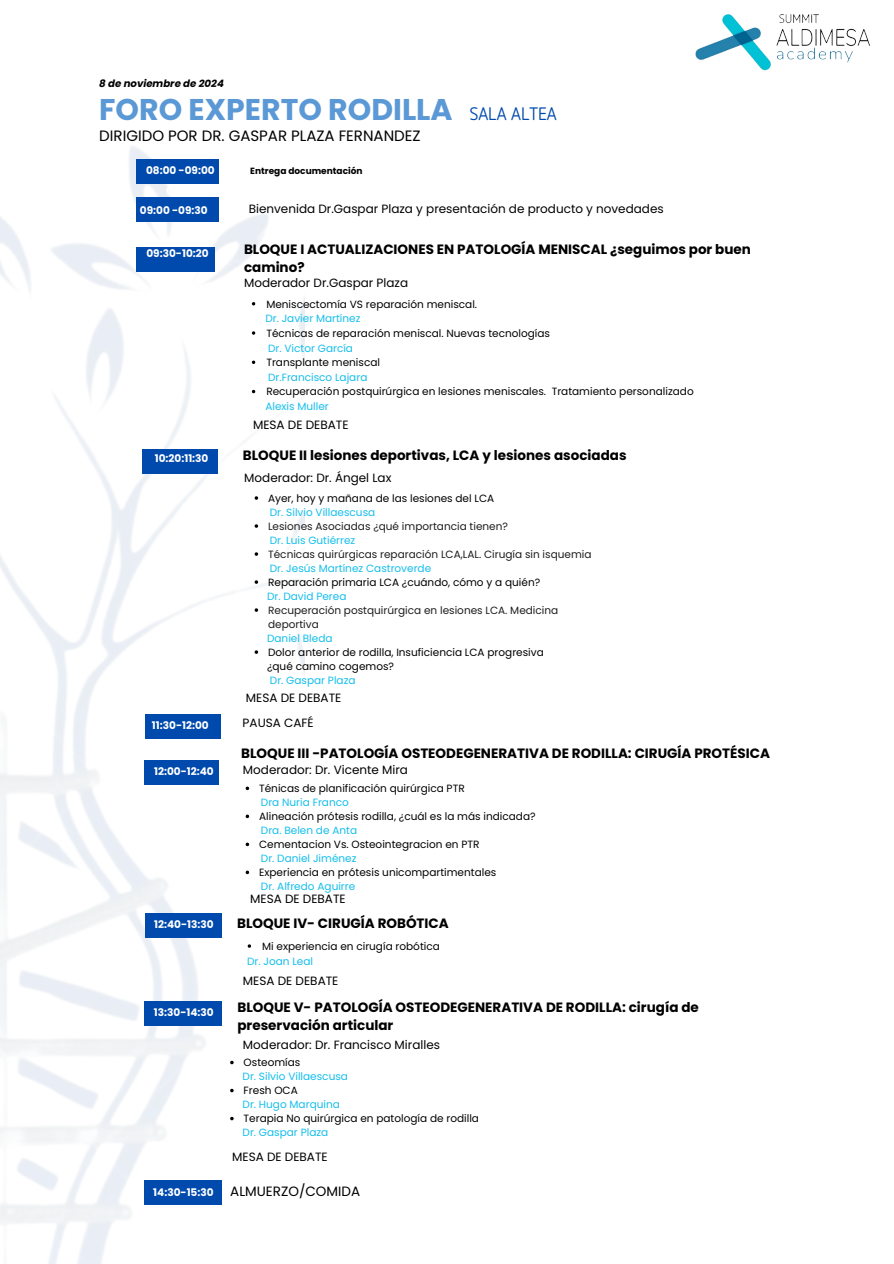
<style>
.page{position:relative;width:894px;height:1264px;background:#fff}
.page>*{position:absolute;margin:0;border:0;box-sizing:border-box;transform-origin:0 0}
.t1{font:700 30px "Poppins";color:#5a98d6}
.t2{font:18px "Netto OT";color:#004aad}
.t3{font:15px "Poppins";color:#000}
.t4{font:700 13.5px/18px "Poppins";color:#000}
.t5{font:13.5px "Poppins";color:#000}
.t6{font:12px "Poppins";color:#000}
.t7{font:10.5px "Poppins";color:#000}
.t8{font:10.5px "Poppins";color:#13beec}
.t9{font:10.5px/14px "Poppins";color:#1d1d1d}
.t10{font:700 10.5px "Poppins";color:#fff}
.t11{font:italic 700 10.2px "Poppins";color:#000}
.t12{font:700 9px "Poppins";color:#000}
</style>
<div class="page">
<img style="left:0;top:146px;width:304px;height:1117px">
<img style="left:695px;top:14px;width:175px;height:57px">
<svg style="left:252px;top:331px;width:3px;height:4px"></svg>
<svg style="left:252px;top:360px;width:3px;height:4px"></svg>
<div style="left:136px;top:159px;width:83px;height:25px;background:#004aad"></div>
<div style="left:136px;top:248px;width:78px;height:24px;background:#004aad"></div>
<div style="left:142px;top:449px;width:76px;height:25px;background:#004aad"></div>
<div style="left:145px;top:714px;width:76px;height:25px;background:#004aad"></div>
<div style="left:144px;top:760px;width:75px;height:25px;background:#004aad"></div>
<div style="left:144px;top:1001px;width:78px;height:24px;background:#004aad"></div>
<div style="left:136px;top:197px;width:83px;height:25px;background:#004aad"></div>
<div style="left:144px;top:1180px;width:77px;height:25px;background:#004aad"></div>
<svg style="left:254px;top:496px;width:4px;height:4px"></svg>
<svg style="left:254px;top:524px;width:4px;height:4px"></svg>
<svg style="left:254px;top:552px;width:4px;height:4px"></svg>
<svg style="left:254px;top:580px;width:4px;height:4px"></svg>
<svg style="left:254px;top:608px;width:4px;height:4px"></svg>
<svg style="left:254px;top:650px;width:4px;height:4px"></svg>
<svg style="left:245px;top:786px;width:4px;height:4px"></svg>
<svg style="left:245px;top:814px;width:4px;height:4px"></svg>
<svg style="left:245px;top:842px;width:4px;height:4px"></svg>
<svg style="left:245px;top:870px;width:4px;height:4px"></svg>
<svg style="left:230px;top:1060px;width:3px;height:4px"></svg>
<svg style="left:230px;top:1088px;width:3px;height:4px"></svg>
<svg style="left:230px;top:1116px;width:3px;height:4px"></svg>
<svg style="left:247px;top:944px;width:4px;height:3px"></svg>
<div style="left:145px;top:912px;width:76px;height:25px;background:#004aad"></div>
<p class="t11" style="left:99px;top:77px;width:126px">8 de noviembre de 2024</p>
<h3 class="t1" style="left:99px;top:88px;width:355px">FORO EXPERTO RODILLA</h3>
<h2 class="t3" style="left:99px;top:125px;width:323px">DIRIGIDO POR DR. GASPAR PLAZA FERNANDEZ</h2>
<p class="t2" style="left:469px;top:102px;width:88px">SALA ALTEA</p>
<p class="t10" style="left:146px;top:163px;width:70px">08:00 -09:00</p>
<p class="t10" style="left:140px;top:202px;width:69px">09:00 -09:30</p>
<p class="t12" style="left:250px;top:165px;width:114px">Entrega documentación</p>
<p class="t6" style="left:249px;top:200px;width:416px">Bienvenida Dr.Gaspar Plaza y presentación de producto y novedades</p>
<p class="t10" style="left:146px;top:246px;width:64px">09:30-10:20</p>
<p class="t4" style="left:244px;top:240px;width:508px">BLOQUE I ACTUALIZACIONES EN PATOLOGÍA MENISCAL ¿seguimos por buen camino?</p>
<p class="t7" style="left:266px;top:297px;width:212px">Meniscectomía VS reparación meniscal.</p>
<p class="t8" style="left:265px;top:311px;width:97px">Dr. Javier Martínez</p>
<p class="t7" style="left:266px;top:326px;width:285px">Técnicas de reparación meniscal. Nuevas tecnologías</p>
<p class="t8" style="left:268px;top:340px;width:86px">Dr. Victor García</p>
<p class="t7" style="left:266px;top:355px;width:115px">Transplante meniscal</p>
<p class="t8" style="left:268px;top:370px;width:101px">Dr.Francisco Lajara</p>
<p class="t7" style="left:266px;top:384px;width:428px">Recuperación postquirúrgica en lesiones meniscales. Tratamiento personalizado</p>
<p class="t8" style="left:265px;top:399px;width:65px">Alexis Muller</p>
<p class="t6" style="left:244px;top:275px;width:165px">Moderador Dr.Gaspar Plaza</p>
<p class="t6" style="left:253px;top:416px;width:97px">MESA DE DEBATE</p>
<p class="t10" style="left:155px;top:451px;width:55px">10:20:11:30</p>
<h6 class="t4" style="left:243px;top:447px;width:385px">BLOQUE II lesiones deportivas, LCA y lesiones asociadas</h6>
<p class="t7" style="left:268px;top:490px;width:228px">Ayer, hoy y mañana de las lesiones del LCA</p>
<p class="t8" style="left:270px;top:504px;width:107px">Dr. Silvio Villaescusa</p>
<p class="t9" style="left:268px;top:519px;width:241px">Lesiones Asociadas ¿qué importancia tienen?</p>
<p class="t8" style="left:270px;top:532px;width:87px">Dr. Luis Gutiérrez</p>
<p class="t9" style="left:268px;top:547px;width:325px">Técnicas quirúrgicas reparación LCA,LAL. Cirugía sin isquemia</p>
<p class="t8" style="left:270px;top:560px;width:163px">Dr. Jesús Martínez Castroverde</p>
<p class="t7" style="left:268px;top:574px;width:273px">Reparación primaria LCA ¿cuándo, cómo y a quién?</p>
<p class="t8" style="left:267px;top:588px;width:81px">Dr. David Perea</p>
<p class="t9" style="left:268px;top:603px;width:292px">Recuperación postquirúrgica en lesiones LCA. Medicina deportiva</p>
<p class="t8" style="left:267px;top:630px;width:67px">Daniel Bleda</p>
<p class="t7" style="left:268px;top:644px;width:277px">Dolor anterior de rodilla, Insuficiencia LCA progresiva</p>
<p class="t7" style="left:267px;top:658px;width:128px">¿qué camino cogemos?</p>
<p class="t8" style="left:270px;top:672px;width:87px">Dr. Gaspar Plaza</p>
<p class="t6" style="left:244px;top:470px;width:149px">Moderador: Dr. Ángel Lax</p>
<p class="t6" style="left:246px;top:689px;width:97px">MESA DE DEBATE</p>
<p class="t10" style="left:152px;top:717px;width:58px">11:30-12:00</p>
<p class="t10" style="left:154px;top:764px;width:61px">12:00-12:40</p>
<p class="t6" style="left:242px;top:714px;width:72px">PAUSA CAFÉ</p>
<p class="t4" style="left:241px;top:744px;width:530px">BLOQUE III -PATOLOGÍA OSTEODEGENERATIVA DE RODILLA: CIRUGÍA PROTÉSICA</p>
<p class="t7" style="left:259px;top:780px;width:207px">Ténicas de planificación quirúrgica PTR</p>
<p class="t8" style="left:261px;top:794px;width:89px">Dra Nuria Franco</p>
<p class="t7" style="left:259px;top:808px;width:278px">Alineación prótesis rodilla, ¿cuál es la más indicada?</p>
<p class="t8" style="left:261px;top:822px;width:98px">Dra. Belen de Anta</p>
<p class="t7" style="left:259px;top:836px;width:222px">Cementacion Vs. Osteointegracion en PTR</p>
<p class="t8" style="left:261px;top:850px;width:97px">Dr. Daniel Jiménez</p>
<p class="t7" style="left:259px;top:864px;width:239px">Experiencia en prótesis unicompartimentales</p>
<p class="t8" style="left:261px;top:878px;width:96px">Dr. Alfredo Aguirre</p>
<p class="t6" style="left:243px;top:761px;width:166px">Moderador: Dr. Vicente Mira</p>
<p class="t6" style="left:250px;top:890px;width:97px">MESA DE DEBATE</p>
<p class="t10" style="left:154px;top:917px;width:61px">12:40-13:30</p>
<p class="t4" style="left:237px;top:914px;width:213px">BLOQUE IV- CIRUGÍA ROBÓTICA</p>
<p class="t7" style="left:262px;top:939px;width:179px">Mi experiencia en cirugía robótica</p>
<p class="t8" style="left:247px;top:953px;width:67px">Dr. Joan Leal</p>
<p class="t6" style="left:243px;top:972px;width:97px">MESA DE DEBATE</p>
<p class="t10" style="left:154px;top:1005px;width:61px">13:30-14:30</p>
<p class="t4" style="left:237px;top:998px;width:463px">BLOQUE V- PATOLOGÍA OSTEODEGENERATIVA DE RODILLA: cirugía de preservación articular</p>
<p class="t7" style="left:243px;top:1054px;width:58px">Osteomías</p>
<p class="t8" style="left:242px;top:1068px;width:107px">Dr. Silvio Villaescusa</p>
<p class="t7" style="left:243px;top:1082px;width:56px">Fresh OCA</p>
<p class="t8" style="left:242px;top:1096px;width:99px">Dr. Hugo Marquina</p>
<p class="t7" style="left:243px;top:1110px;width:237px">Terapia No quirúrgica en patología de rodilla</p>
<p class="t8" style="left:242px;top:1124px;width:87px">Dr. Gaspar Plaza</p>
<p class="t6" style="left:243px;top:1036px;width:198px">Moderador: Dr. Francisco Miralles</p>
<p class="t6" style="left:232px;top:1147px;width:97px">MESA DE DEBATE</p>
<p class="t10" style="left:153px;top:1184px;width:62px">14:30-15:30</p>
<p class="t5" style="left:230px;top:1181px;width:131px">ALMUERZO/COMIDA</p>
</div>
